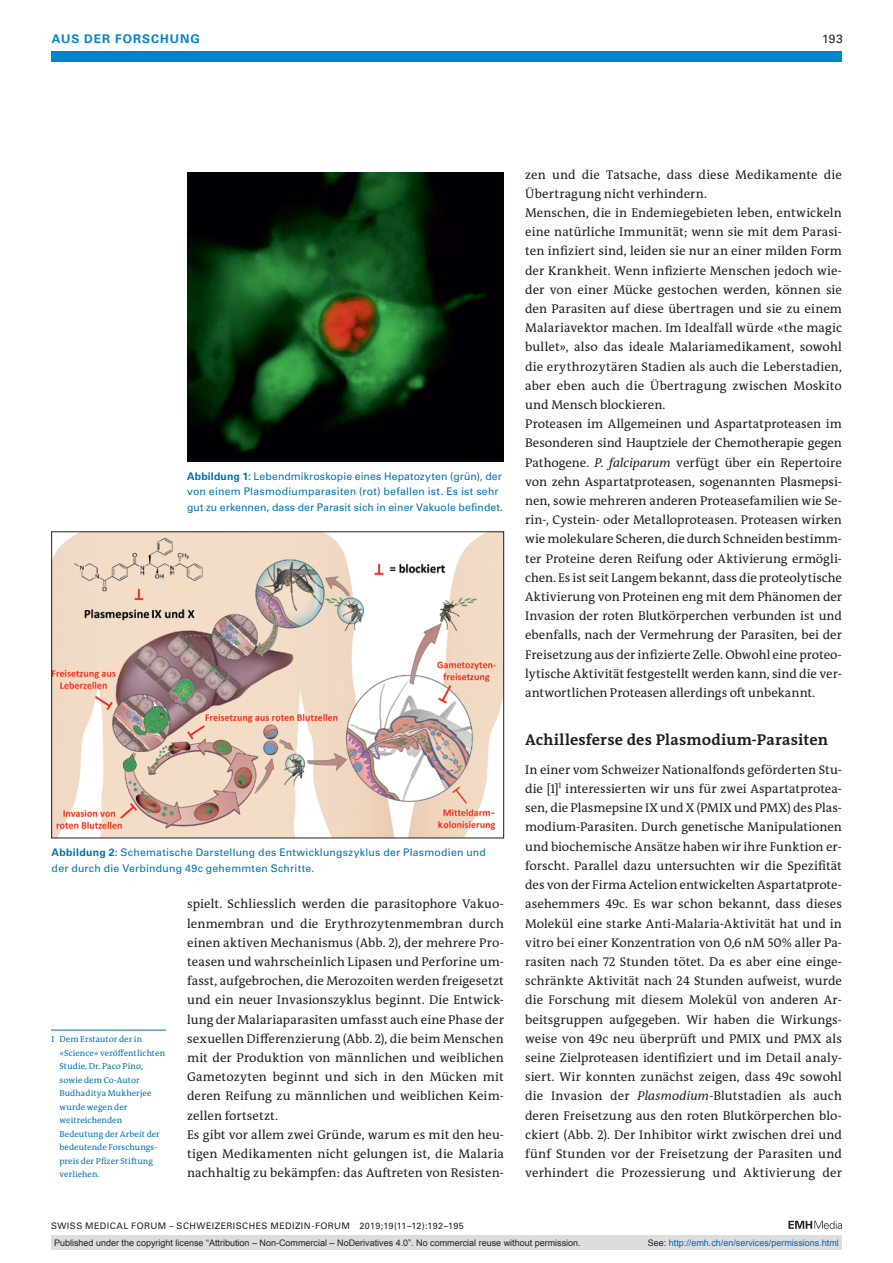
<style>
.page{position:relative;width:893px;height:1263px;background:#fff}
.page>*{position:absolute;margin:0;border:0;box-sizing:border-box;transform-origin:0 0}
.t1{font:700 15.75px "The Antiqua B W7";letter-spacing:.015em;color:#231f20}
.t2{font:12.75px/19.2px "The Antiqua B W5 Plain";letter-spacing:.005em;color:#231f20}
.t3{font:700 12px "Univers LT Std";color:#0084ca}
.t4{font:12px "Univers LT Std";color:#231f20}
.t5{font:10.5px/15.8px "Univers LT Std";letter-spacing:.02em;color:#0072b2}
.t6{font:9px "Arial";color:#231f20}
.t7{font:9px "Univers LT Std";letter-spacing:.05em;color:#231f20}
.t8{font:9px "Arial";color:#0166b3}
.t9{font:8.7px/13.5px "The Antiqua B W5 Plain";letter-spacing:.005em;color:#0072b2}
.s1{font-weight:700}
.s2{font-style:italic}
.s3{color:#231f20}
</style>
<div class="page">
<div style="left:51px;top:51px;width:791px;height:11px;background:#0084ca"></div>
<svg style="left:788px;top:1221px;width:54px;height:8px"></svg>
<img style="left:53px;top:533px;width:449px;height:303px">
<div style="left:51px;top:531px;width:453px;height:307px;border:1px solid #231f20"></div>
<hr style="left:51px;top:1030px;width:115px;height:1px;background:#0072b2">
<img style="left:187px;top:172px;width:317px;height:289px">
<div style="left:51px;top:1235px;width:791px;height:15px;background:#dcdddf"></div>
<p class="t3" style="left:52px;top:31px;width:42px">AUS DER</p>
<p class="t3" style="left:115px;top:31px;width:19px">FORSCHUNG</p>
<p class="t4" style="left:822px;top:31px;width:22px">193</p>
<p class="t5" style="left:187px;top:468px;width:318px"><span class="s1">ABBILDUNG 1:</span> Lebendmikroskopie eines Hepatozyten (grün), der von einem Plasmodiumparasiten (rot) befallen ist. Es ist sehr gut zu erkennen, dass der Parasit sich in einer Vakuole befindet.</p>
<p class="t5" style="left:52px;top:845px;width:436px"><span class="s1">ABBILDUNG 2:</span> Schematische Darstellung des Entwicklungszyklus der Plasmodien und der durch die Verbindung 49c gehemmten Schritte.</p>
<p class="t9" style="left:60px;top:1033px;width:107px;text-indent:-9px">1 Dem Erstautor der in «Science» veröffentlichten<br>Studie, Dr. Paco Pino, sowie dem Co-Autor<br>Budhaditya Mukherjee wurde wegen der weitreichenden<br>Bedeutung der Arbeit der bedeutende Forschungs&shy;preis der Pfizer Stiftung verliehen.</p>
<p class="t2" style="left:187px;top:894px;width:318px">spielt. Schliesslich werden die parasitophore Vakuo&shy;lenmembran und die Erythrozytenmembran durch einen aktiven Mechanismus (Abb. 2), der mehrere Pro&shy;teasen und wahrscheinlich Lipasen und Perforine um&shy;fasst, aufgebrochen, die Merozoiten werden freigesetzt und ein neuer Invasionszyklus beginnt. Die Entwick&shy;lung der Malariaparasiten umfasst auch eine Phase der sexuellen Differenzierung (Abb. 2), die beim Menschen mit der Produktion von männlichen und weiblichen Gametozyten beginnt und sich in den Mücken mit deren Reifung zu männlichen und weiblichen Keim&shy;zellen fortsetzt.<br>Es gibt vor allem zwei Gründe, warum es mit den heu&shy;tigen Medikamenten nicht gelungen ist, die Malaria nachhaltig zu bekämpfen: das Auftreten von Resisten-</p>
<p class="t7" style="left:51px;top:1220px;width:414px">SWISS MEDICAL FORUM – SCHWEIZERISCHES MEDIZIN-FORUM 2019;19(11–12):192–195</p>
<p class="t2" style="left:525px;top:165px;width:318px">zen und die Tatsache, dass diese Medikamente die Übertragung nicht verhindern.<br>Menschen, die in Endemiegebieten leben, entwickeln eine natürliche Immunität; wenn sie mit dem Parasi&shy;ten infiziert sind, leiden sie nur an einer milden Form der Krankheit. Wenn infizierte Menschen jedoch wie&shy;der von einer Mücke gestochen werden, können sie den Parasiten auf diese übertragen und sie zu einem Malariavektor machen. Im Idealfall würde «the magic bullet», also das ideale Malariamedikament, sowohl die erythrozytären Stadien als auch die Leberstadien, aber eben auch die Übertragung zwischen Moskito und Mensch blockieren.<br>Proteasen im Allgemeinen und Aspartatproteasen im Besonderen sind Hauptziele der Chemotherapie gegen Pathogene. <span class="s2">P. falciparum</span> verfügt über ein Repertoire von zehn Aspartatproteasen, sogenannten Plasmepsi&shy;nen, sowie mehreren anderen Proteasefamilien wie Se&shy;rin-, Cystein- oder Metalloproteasen. Proteasen wirken wie molekulare Scheren, die durch Schneiden bestimm&shy;ter Proteine deren Reifung oder Aktivierung ermögli&shy;chen. Es ist seit Langem bekannt, dass die proteolytische Aktivierung von Proteinen eng mit dem Phänomen der Invasion der roten Blutkörperchen verbunden ist und ebenfalls, nach der Vermehrung der Parasiten, bei der Freisetzung aus der infizierte Zelle. Obwohl eine proteo&shy;lytische Aktivität festgestellt werden kann, sind die ver&shy;antwortlichen Proteasen allerdings oft unbekannt.</p>
<p class="t1" style="left:525px;top:730px;width:304px">Achillesferse des Plasmodium-Parasiten</p>
<p class="t2" style="left:525px;top:760px;width:318px;text-align:justify">In einer vom Schweizer Nationalfonds geförderten Stu&shy;die [1]<sup>1</sup> interessierten wir uns für zwei Aspartatprotea&shy;sen, die Plasmepsine IX und X (PMIX und PMX) des Plas&shy;modium-Parasiten. Durch genetische Manipulationen und biochemische Ansätze haben wir ihre Funktion er&shy;forscht. Parallel dazu untersuchten wir die Spezifität des von der Firma Actelion entwickelten Aspartatprote&shy;asehemmers 49c. Es war schon bekannt, dass dieses Molekül eine starke Anti-Malaria-Aktivität hat und in vitro bei einer Konzentration von 0,6 nM 50% aller Pa&shy;rasiten nach 72 Stunden tötet. Da es aber eine einge&shy;schränkte Aktivität nach 24 Stunden aufweist, wurde die Forschung mit diesem Molekül von anderen Ar&shy;beitsgruppen aufgegeben. Wir haben die Wirkungs&shy;weise von 49c neu überprüft und PMIX und PMX als seine Zielproteasen identifiziert und im Detail analy&shy;siert. Wir konnten zunächst zeigen, dass 49c sowohl die Invasion der <span class="s2">Plasmodium</span>-Blutstadien als auch deren Freisetzung aus den roten Blutkörperchen blo&shy;ckiert (Abb. 2). Der Inhibitor wirkt zwischen drei und fünf Stunden vor der Freisetzung der Parasiten und verhindert die Prozessierung und Aktivierung der</p>
<p class="t6" style="left:54px;top:1237px;width:528px">Published under the copyright license “Attribution – Non-Commercial – NoDerivatives 4.0”. No commercial reuse without permission.</p>
<p class="t8" style="left:648px;top:1237px;width:193px"><span class="s3">See:</span> http://emh.ch/en/services/permissions.html</p>
</div>
